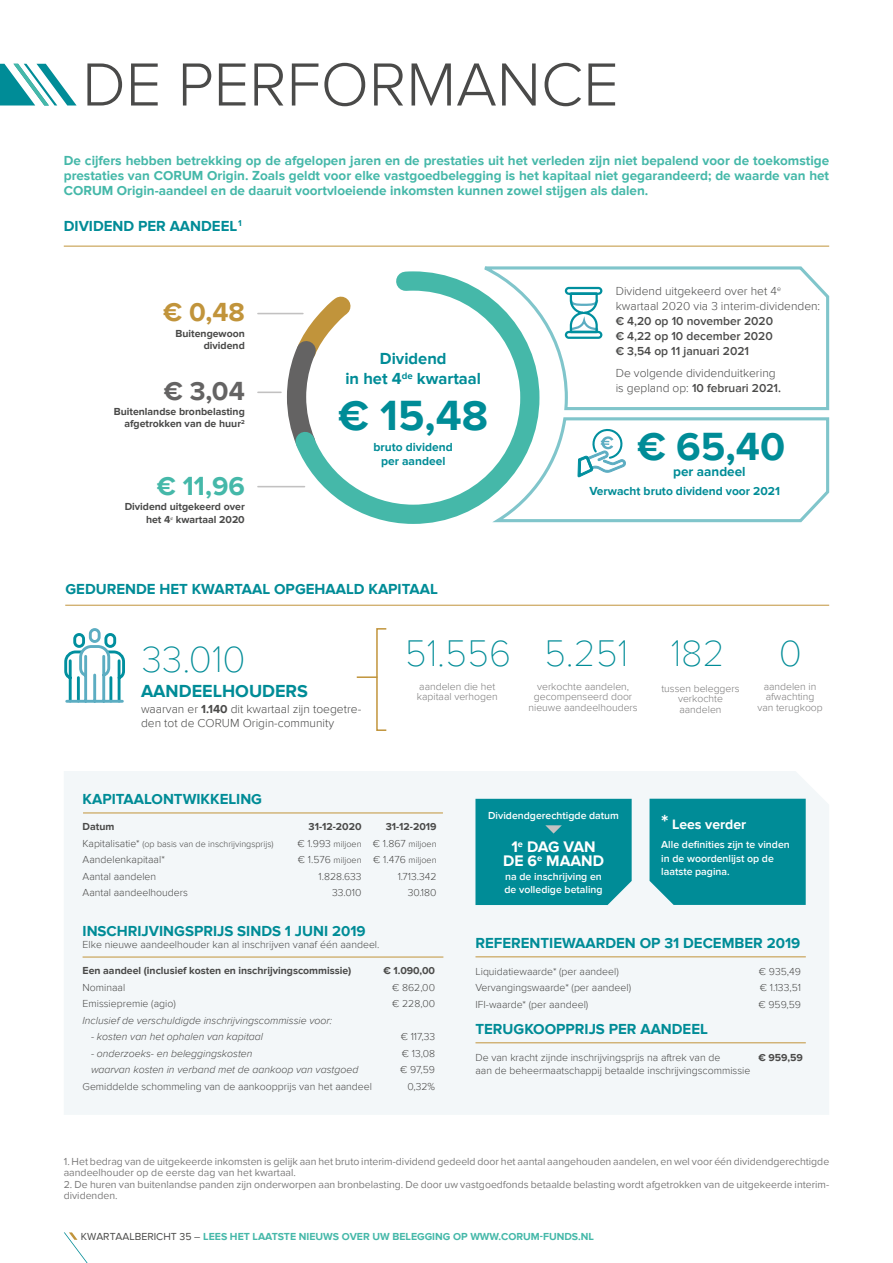
<style>
.page{position:relative;width:893px;height:1263px;background:#fff}
.page>*{position:absolute;margin:0;border:0;box-sizing:border-box;transform-origin:0 0}
.t1{font:300 63px "Proxima Nova";color:#4a4a49}
.t2{font:700 43.5px "Proxima Nova";color:#008c97}
.t3{font:700 40.5px "Proxima Nova";color:#008c97}
.t4{font:100 38.25px "Proxima Nova T";color:#008c97}
.t5{font:700 27px "Proxima Nova";color:#45b8a9}
.t6{font:700 27px "Proxima Nova";color:#c1943b}
.t7{font:700 27px "Proxima Nova";color:#646363}
.t8{font:700 18px "Proxima Nova";color:#008c97}
.t9{font:700 16.5px/20.4px "Proxima Nova";color:#008c97;text-align:center}
.t10{font:700 15.75px/14.2px "Proxima Nova";color:#fff;text-align:center}
.t11{font:700 15px "Proxima Nova";color:#008c97}
.t12{font:700 14.1px "Proxima Nova";color:#fff}
.t13{font:700 13.5px/15px "Proxima Nova";color:#45b8a9;text-align:justify}
.t14{font:700 13.5px "Proxima Nova";color:#008c97}
.t15{font:300 12px/15px "Proxima Nova";color:#4a4a49}
.t16{font:600 12px/15px "Proxima Nova";color:#4a4a49;text-align:justify}
.t17{font:700 12px/14.7px "Proxima Nova";color:#008c97;text-align:center}
.t18{font:300 10.5px/13.5px "Proxima Nova";color:#4a4a49}
.t19{font:10.5px/11.2px "Proxima Nova";color:#7c7b7b}
.t20{font:700 10.5px/12px "Proxima Nova";color:#4a4a49;text-align:right}
.t21{font:italic 300 10.5px "Proxima Nova";color:#4a4a49}
.t22{font:600 10.5px/13.5px "Proxima Nova";color:#fff}
.t23{font:700 10.5px "Proxima Nova";color:#45b8a9}
.t24{font:300 10.35px/10.4px "Proxima Nova";color:#7c7b7b;text-align:center}
.t25{font:300 9px "Proxima Nova";color:#4a4a49}
.s1{font-weight:600}
.s2{font-size:40.65px}
.s3{font-weight:700}
.s4{font-size:10.5px}
.s5{font-size:21px}
.s6{font-weight:400;color:#4a4a49}
</style>
<div class="page">
<hr style="left:65px;top:605px;width:764px;height:1px;background:#c1943b">
<svg style="left:64px;top:628px;width:61px;height:75px"></svg>
<div style="left:376px;top:628px;width:11px;height:103px;border:2px solid #c1943b"></div>
<hr style="left:357px;top:676px;width:20px;height:2px;background:#c1943b">
<div style="left:64px;top:771px;width:765px;height:344px;background:#f3f7f9"></div>
<hr style="left:83px;top:813px;width:360px;height:1px;background:#c1943b">
<hr style="left:475px;top:956px;width:331px;height:1px;background:#c1943b">
<hr style="left:83px;top:957px;width:360px;height:1px;background:#c1943b">
<hr style="left:475px;top:1042px;width:331px;height:1px;background:#c1943b">
<div style="left:475px;top:799px;width:157px;height:106px;background:#008c97"></div>
<div style="left:649px;top:799px;width:157px;height:106px;background:#008c97"></div>
<hr style="left:64px;top:246px;width:765px;height:1px;background:#c1943b">
<svg style="left:549px;top:266px;width:281px;height:145px"></svg>
<svg style="left:549px;top:417px;width:281px;height:106px"></svg>
<svg style="left:564px;top:286px;width:39px;height:54px"></svg>
<svg style="left:0;top:64px;width:76px;height:41px"></svg>
<hr style="left:258px;top:486px;width:47px;height:1px;background:#c2c1c1">
<svg style="left:258px;top:312px;width:22px;height:81px"></svg>
<svg style="left:280px;top:266px;width:269px;height:258px"></svg>
<svg style="left:64px;top:1232px;width:24px;height:31px"></svg>
<h1 class="t1" style="left:82px;top:48px;width:538px">DE PERFORMANCE</h1>
<p class="t13" style="left:64px;top:153px;width:767px">De cijfers hebben betrekking op de afgelopen jaren en de prestaties uit het verleden zijn niet bepalend voor de toekomstige prestaties van CORUM Origin. Zoals geldt voor elke vastgoedbelegging is het kapitaal niet gegarandeerd; de waarde van het CORUM Origin-aandeel en de daaruit voortvloeiende inkomsten kunnen zowel stijgen als dalen.</p>
<h3 class="t11" style="left:64px;top:218px;width:179px">DIVIDEND PER AANDEEL<sup>1</sup></h3>
<h3 class="t6" style="left:163px;top:297px;width:83px">€ 0,48</h3>
<p class="t20" style="left:176px;top:328px;width:71px">Buitengewoon dividend</p>
<h3 class="t7" style="left:164px;top:375px;width:83px">€ 3,04</h3>
<p class="t20" style="left:114px;top:406px;width:133px">Buitenlandse bronbelasting afgetrokken van de huur<sup>2</sup></p>
<h3 class="t5" style="left:157px;top:470px;width:89px">€ 11,96</h3>
<p class="t20" style="left:125px;top:501px;width:122px;line-height:12.6px">Dividend uitgekeerd over het 4<sup>e</sup> kwartaal 2020</p>
<h3 class="t9" style="left:345px;top:349px;width:137px">Dividend<br>in het 4<sup>de</sup> kwartaal</h3>
<h2 class="t2" style="left:338px;top:390px;width:151px">€ 15,48</h2>
<p class="t17" style="left:374px;top:440px;width:81px">bruto dividend per aandeel</p>
<h3 class="t11" style="left:65px;top:580px;width:374px">GEDURENDE HET KWARTAAL OPGEHAALD KAPITAAL</h3>
<p class="t15" style="left:616px;top:283px;width:206px">Dividend uitgekeerd over het 4<sup>e </sup>kwartaal 2020 via 3 interim-dividenden:</p>
<p class="t16" style="left:616px;top:314px;width:159px">€ 4,20 op 10 november 2020 € 4,22 op 10 december 2020 € 3,54 op 11 januari 2021</p>
<p class="t15" style="left:616px;top:366px;width:167px">De volgende dividenduitkering is gepland op: <span class="s1">10 februari 2021.</span></p>
<h3 class="t3" style="left:637px;top:423px;width:150px"><span class="s2">€</span> 65,40</h3>
<p class="t14" style="left:673px;top:464px;width:74px">per aandeel</p>
<p class="t17" style="left:589px;top:484px;width:192px">Verwacht bruto dividend voor 2021</p>
<h3 class="t4" style="left:142px;top:637px;width:105px">33.010</h3>
<h3 class="t4" style="left:405px;top:631px;width:321px">51.556 5.251 182</h3>
<h3 class="t4" style="left:779px;top:631px;width:25px">0</h3>
<h3 class="t8" style="left:141px;top:680px;width:168px">AANDEELHOUDERS</h3>
<p class="t15" style="left:141px;top:703px;width:222px;line-height:13.5px">waarvan er <span class="s3">1.140</span> dit kwartaal zijn toegetre&shy;den tot de CORUM Origin-community</p>
<p class="t24" style="left:417px;top:681px;width:82px;text-align:left">aandelen die het kapitaal verhogen</p>
<p class="t24" style="left:529px;top:681px;width:111px">verkochte aandelen, gecompenseerd door nieuwe aandeelhouders</p>
<p class="t24" style="left:661px;top:683px;width:80px">tussen beleggers verkochte aandelen</p>
<p class="t24" style="left:757px;top:681px;width:67px">aandelen in afwachting van terugkoop</p>
<h3 class="t11" style="left:83px;top:790px;width:181px">KAPITAALONTWIKKELING</h3>
<p class="t20" style="left:83px;top:821px;width:33px">Datum</p>
<p class="t20" style="left:309px;top:821px;width:55px">31-12-2020</p>
<p class="t20" style="left:386px;top:821px;width:52px">31-12-2019</p>
<p class="t25" style="left:83px;top:839px;width:192px"><span class="s4">Kapitalisatie*</span> (op basis van de inschrijvingsprijs)</p>
<p class="t25" style="left:297px;top:839px;width:141px"><span class="s4">€ 1.993</span> miljoen <span class="s4">€ 1.867</span> miljoen</p>
<p class="t18" style="left:83px;top:853px;width:84px">Aandelenkapitaal*</p>
<p class="t25" style="left:298px;top:855px;width:140px"><span class="s4">€ 1.576</span> miljoen <span class="s4">€ 1.476</span> miljoen</p>
<p class="t18" style="left:83px;top:870px;width:75px">Aantal aandelen</p>
<p class="t18" style="left:318px;top:870px;width:45px">1.828.633</p>
<p class="t18" style="left:398px;top:870px;width:40px">1.713.342</p>
<p class="t18" style="left:83px;top:886px;width:107px">Aantal aandeelhouders</p>
<p class="t18" style="left:332px;top:886px;width:31px">33.010</p>
<p class="t18" style="left:408px;top:886px;width:30px">30.180</p>
<h3 class="t11" style="left:83px;top:922px;width:285px">INSCHRIJVINGSPRIJS SINDS 1 JUNI 2019</h3>
<p class="t18" style="left:83px;top:938px;width:298px">Elke nieuwe aandeelhouder kan al inschrijven vanaf één aandeel.</p>
<p class="t20" style="left:83px;top:965px;width:270px">Een aandeel (inclusief kosten en inschrijvingscommissie)</p>
<p class="t20" style="left:383px;top:965px;width:53px">€ 1.090,00</p>
<p class="t18" style="left:83px;top:980px;width:44px">Nominaal</p>
<p class="t18" style="left:392px;top:980px;width:44px">€ 862,00</p>
<p class="t18" style="left:83px;top:997px;width:95px">Emissiepremie (agio)</p>
<p class="t18" style="left:392px;top:997px;width:44px">€ 228,00</p>
<p class="t21" style="left:83px;top:1014px;width:251px">Inclusief de verschuldigde inschrijvingscommissie voor:</p>
<p class="t21" style="left:91px;top:1031px;width:174px">- kosten van het ophalen van kapitaal</p>
<p class="t18" style="left:401px;top:1030px;width:36px">€ 117,33</p>
<p class="t21" style="left:91px;top:1047px;width:163px">- onderzoeks- en beleggingskosten</p>
<p class="t18" style="left:402px;top:1046px;width:35px">€ 13,08</p>
<p class="t21" style="left:91px;top:1064px;width:269px">waarvan kosten in verband met de aankoop van vastgoed</p>
<p class="t18" style="left:400px;top:1063px;width:36px">€ 97,59</p>
<p class="t18" style="left:83px;top:1079px;width:291px">Gemiddelde schommeling van de aankoopprijs van het aandeel</p>
<p class="t18" style="left:407px;top:1079px;width:29px">0,32%</p>
<p class="t22" style="left:488px;top:809px;width:132px">Dividendgerechtigde datum</p>
<h3 class="t10" style="left:503px;top:840px;width:103px">1<sup>e</sup> DAG VAN<br>DE 6<sup>e</sup> MAAND</h3>
<p class="t22" style="left:504px;top:870px;width:100px">na de inschrijving en de volledige betaling</p>
<h3 class="t12" style="left:661px;top:816px;width:87px"><span class="s5">*</span> Lees verder</h3>
<p class="t22" style="left:661px;top:838px;width:130px">Alle definities zijn te vinden in de woordenlijst op de laatste pagina.</p>
<h3 class="t11" style="left:475px;top:935px;width:326px">REFERENTIEWAARDEN OP 31 DECEMBER 2019</h3>
<p class="t18" style="left:475px;top:964px;width:145px">Liquidatiewaarde* (per aandeel)</p>
<p class="t18" style="left:759px;top:964px;width:44px">€ 935,49</p>
<p class="t18" style="left:475px;top:981px;width:157px">Vervangingswaarde* (per aandeel)</p>
<p class="t18" style="left:760px;top:981px;width:43px">€ 1.133,51</p>
<p class="t18" style="left:475px;top:997px;width:114px">IFI-waarde* (per aandeel)</p>
<p class="t18" style="left:758px;top:997px;width:44px">€ 959,59</p>
<h3 class="t11" style="left:475px;top:1021px;width:234px">TERUGKOOPPRIJS PER AANDEEL</h3>
<p class="t18" style="left:475px;top:1050px;width:276px">De van kracht zijnde inschrijvingsprijs na aftrek van de<br>aan de beheermaatschappij betaalde inschrijvingscommissie</p>
<p class="t20" style="left:758px;top:1051px;width:46px">€ 959,59</p>
<p class="t19" style="left:64px;top:1156px;width:767px">1. Het bedrag van de uitgekeerde inkomsten is gelijk aan het bruto interim-dividend gedeeld door het aantal aangehouden aandelen, en wel voor één dividendgerechtigde aandeelhouder op de eerste dag van het kwartaal.</p>
<p class="t19" style="left:64px;top:1179px;width:767px">2. De huren van buitenlandse panden zijn onderworpen aan bronbelasting. De door uw vastgoedfonds betaalde belasting wordt afgetrokken van de uitgekeerde interim&shy;dividenden.</p>
<p class="t23" style="left:81px;top:1230px;width:515px"><span class="s6">KWARTAALBERICHT 35 –</span> LEES HET LAATSTE NIEUWS OVER UW BELEGGING OP WWW.CORUM-FUNDS.NL</p>
</div>
